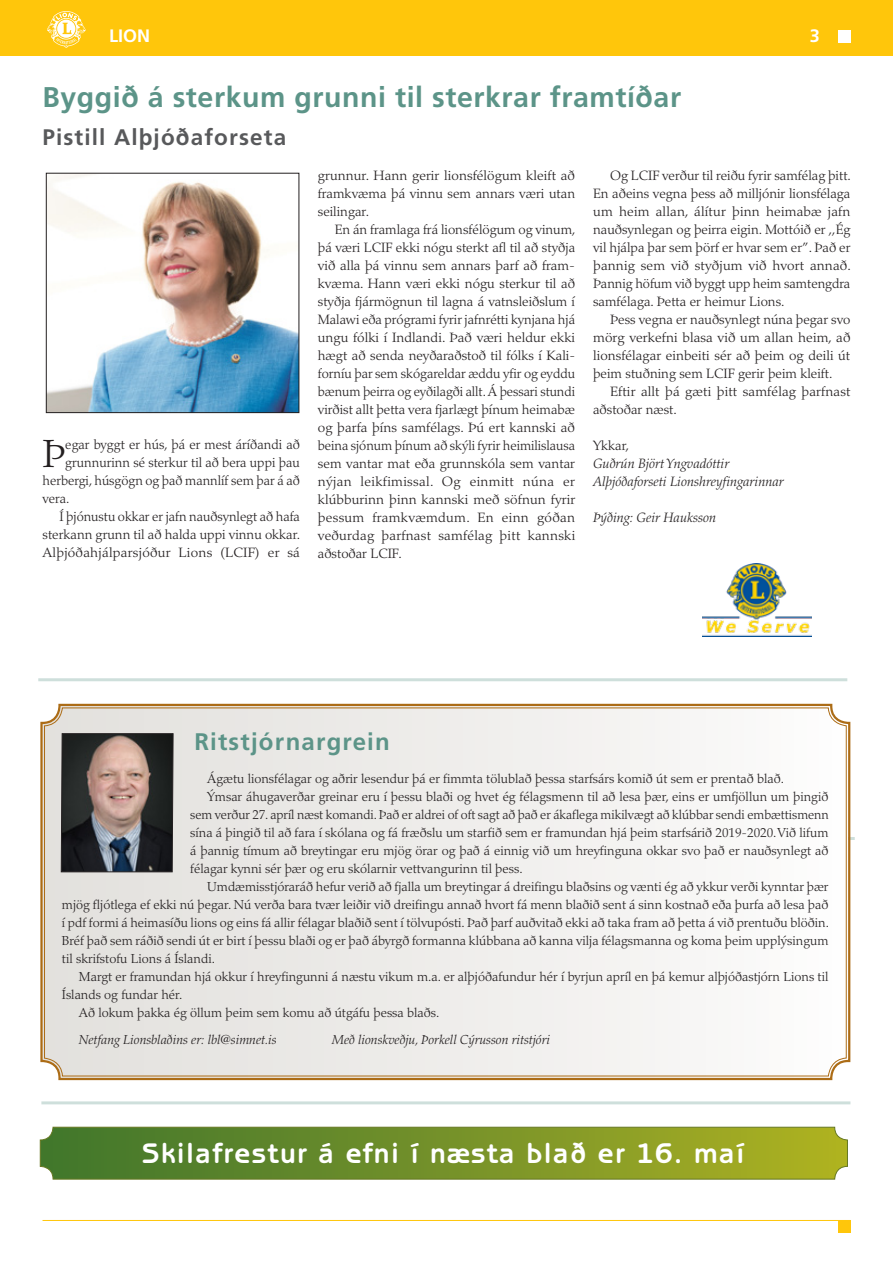
<style>
.page{position:relative;width:893px;height:1263px;background:#fff}
.page>*{position:absolute;margin:0;border:0;box-sizing:border-box;transform-origin:0 0}
.t1{font:300 39.15px "Palatino";color:#231f20}
.t2{font:700 28.5px "Frutiger";letter-spacing:.02em;color:#5c9488}
.t3{font:700 28.5px "Benguiat Gothic Std";letter-spacing:.05em;color:#fff}
.t4{font:700 24px "Frutiger";letter-spacing:.05em;color:#5c9488}
.t5{font:700 22.5px "Frutiger";letter-spacing:.05em;color:#58595b}
.t6{font:700 18px "Frutiger";color:#fff}
.t7{font:300 13.5px/18px "Palatino";color:#231f20;text-align:justify}
.t8{font:italic 300 13.5px/18px "Palatino";color:#231f20}
.t9{font:300 13.05px "Palatino";color:#231f20}
.t10{font:italic 300 13.05px "Palatino";color:#231f20}
</style>
<div class="page">
<div style="left:0;top:0;width:893px;height:55px;background:#ffc60b"></div>
<hr style="left:43px;top:1220px;width:807px;height:1px;background:#ffc60b">
<div style="left:838px;top:1220px;width:12px;height:13px;background:#ffc60b"></div>
<div style="left:838px;top:30px;width:12px;height:13px;background:#fff"></div>
<svg style="left:47px;top:11px;width:39px;height:37px"></svg>
<svg style="left:42px;top:1129px;width:804px;height:48px;background:#769329"></svg>
<div style="left:40px;top:1127px;width:808px;height:52px;border:1px solid #667821;border-radius:13px"></div>
<svg style="left:40px;top:703px;width:811px;height:378px"></svg>
<svg style="left:61px;top:733px;width:112px;height:139px;background:#59514f"></svg>
<img style="left:48px;top:175px;width:249px;height:236px">
<div style="left:46px;top:173px;width:253px;height:240px;border:1px solid #231f20"></div>
<hr style="left:38px;top:678px;width:809px;height:3px;background:#5c9488">
<hr style="left:41px;top:1101px;width:809px;height:3px;background:#5c9488">
<img style="left:703px;top:564px;width:109px;height:73px">
<h3 class="t6" style="left:109px;top:26px;width:43px">LION</h3>
<h3 class="t6" style="left:810px;top:26px;width:12px">3</h3>
<h2 class="t2" style="left:42px;top:81px;width:640px">Byggið á sterkum grunni til sterkrar framtíðar</h2>
<h3 class="t5" style="left:42px;top:124px;width:245px">Pistill Alþjóðaforseta</h3>
<h1 class="t1" style="left:43px;top:431px;width:24px">Þ</h1>
<p class="t7" style="left:65px;top:436px;width:236px">egar byggt er hús, þá er mest áríðandi að</p>
<p class="t7" style="left:65px;top:454px;width:236px">grunnurinn sé sterkur til að bera uppi þau</p>
<p class="t7" style="left:43px;top:472px;width:259px">herbergi, húsgögn og það mannlíf sem þar á að</p>
<p class="t7" style="left:43px;top:490px;width:28px">vera.</p>
<p class="t7" style="left:60px;top:508px;width:242px">Í þjónustu okkar er jafn nauðsynlegt að hafa</p>
<p class="t7" style="left:43px;top:526px;width:259px">sterkann grunn til að halda uppi vinnu okkar.</p>
<p class="t7" style="left:43px;top:544px;width:259px">Alþjóðahjálparsjóður Lions (LCIF) er sá</p>
<p class="t7" style="left:318px;top:167px;width:259px">grunnur. Hann gerir lionsfélögum kleift að framkvæma þá vinnu sem annars væri utan seilingar.</p>
<p class="t7" style="left:318px;top:221px;width:259px;text-align:left;text-indent:17px">En án framlaga frá lionsfélögum og vinum, þá væri LCIF ekki nógu sterkt afl til að styðja við alla þá vinnu sem annars þarf að fram&shy;kvæma. Hann væri ekki nógu sterkur til að styðja fjármögnun til lagna á vatnsleiðslum í Malawi eða prógrami fyrir jafnrétti kynjana hjá ungu fólki í Indlandi. Það væri heldur ekki hægt að senda neyðaraðstoð til fólks í Kali&shy;forníu þar sem skógareldar æddu yfir og eyddu bænum þeirra og eyðilagði allt. Á þessari stundi virðist allt þetta vera fjarlægt þínum heimabæ og þarfa þíns samfélags. Þú ert kannski að beina sjónum þínum að skýli fyrir heimilislausa sem vantar mat eða grunnskóla sem vantar nýjan leikfimissal. Og einmitt núna er klúbburinn þinn kannski með söfnun fyrir þessum framkvæmdum. En einn góðan veðurdag þarfnast samfélag þitt kannski aðstoðar LCIF.</p>
<p class="t7" style="left:593px;top:167px;width:259px;text-indent:17px">Og LCIF verður til reiðu fyrir samfélag þitt.<br>En aðeins vegna þess að milljónir lionsfélaga um heim allan, álítur þinn heimabæ jafn nauðsynlegan og þeirra eigin. Mottóið er ,,Ég vil hjálpa þar sem þörf er hvar sem er”. Það er þannig sem við styðjum við hvort annað.<br>Þannig höfum við byggt upp heim samtengdra samfélaga. Þetta er heimur Lions.</p>
<p class="t7" style="left:593px;top:311px;width:259px;text-indent:17px">Þess vegna er nauðsynlegt núna þegar svo mörg verkefni blasa við um allan heim, að lionsfélagar einbeiti sér að þeim og deili út þeim stuðning sem LCIF gerir þeim kleift.</p>
<p class="t7" style="left:593px;top:383px;width:259px;text-indent:17px">Eftir allt þá gæti þitt samfélag þarfnast aðstoðar næst.</p>
<p class="t7" style="left:593px;top:437px;width:38px">Ykkar,</p>
<p class="t8" style="left:593px;top:455px;width:192px">Guðrún Björt Yngvadóttir<br>Alþjóðaforseti Lionshreyfingarinnar</p>
<p class="t8" style="left:593px;top:509px;width:124px">Þýðing: Geir Hauksson</p>
<h3 class="t4" style="left:194px;top:727px;width:197px">Ritstjórnargrein</h3>
<p class="t9" style="left:207px;top:771px;width:578px">Ágætu lionsfélagar og aðrir lesendur þá er fimmta tölublað þessa starfsárs komið út sem er prentað blað.</p>
<p class="t9" style="left:207px;top:789px;width:623px">Ýmsar áhugaverðar greinar eru í þessu blaði og hvet ég félagsmenn til að lesa þær, eins er umfjöllun um þingið</p>
<p class="t9" style="left:190px;top:807px;width:640px">sem verður 27. apríl næst komandi. Það er aldrei of oft sagt að það er ákaflega mikilvægt að klúbbar sendi embættismenn</p>
<p class="t9" style="left:190px;top:825px;width:640px">sína á þingið til að fara í skólana og fá fræðslu um starfið sem er framundan hjá þeim starfsárið 2019-2020. Við lifum</p>
<p class="t9" style="left:190px;top:843px;width:640px">á þannig tímum að breytingar eru mjög örar og það á einnig við um hreyfinguna okkar svo það er nauðsynlegt að</p>
<p class="t9" style="left:190px;top:861px;width:334px">félagar kynni sér þær og eru skólarnir vettvangurinn til þess.</p>
<p class="t9" style="left:207px;top:879px;width:623px">Umdæmisstjóraráð hefur verið að fjalla um breytingar á dreifingu blaðsins og vænti ég að ykkur verði kynntar þær</p>
<p class="t9" style="left:62px;top:897px;width:768px">mjög fljótlega ef ekki nú þegar. Nú verða bara tvær leiðir við dreifingu annað hvort fá menn blaðið sent á sinn kostnað eða þurfa að lesa það</p>
<p class="t9" style="left:62px;top:915px;width:769px">í pdf formi á heimasíðu lions og eins fá allir félagar blaðið sent í tölvupósti. Það þarf auðvitað ekki að taka fram að þetta á við prentuðu blöðin.</p>
<p class="t9" style="left:62px;top:933px;width:768px">Bréf það sem ráðið sendi út er birt í þessu blaði og er það ábyrgð formanna klúbbana að kanna vilja félagsmanna og koma þeim upplýsingum</p>
<p class="t9" style="left:62px;top:951px;width:155px">til skrifstofu Lions á Íslandi.</p>
<p class="t9" style="left:79px;top:969px;width:751px">Margt er framundan hjá okkur í hreyfingunni á næstu vikum m.a. er alþjóðafundur hér í byrjun apríl en þá kemur alþjóðastjórn Lions til</p>
<p class="t9" style="left:62px;top:987px;width:122px">Íslands og fundar hér.</p>
<p class="t9" style="left:79px;top:1005px;width:362px">Að lokum þakka ég öllum þeim sem komu að útgáfu þessa blaðs.</p>
<p class="t10" style="left:79px;top:1032px;width:199px">Netfang Lionsblaðins er: lbl@simnet.is</p>
<p class="t10" style="left:332px;top:1032px;width:220px">Með lionskveðju, Þorkell Cýrusson ritstjóri</p>
<h2 class="t3" style="left:142px;top:1137px;width:604px">Skilafrestur á efni í næsta blað er 16. maí</h2>
</div>
